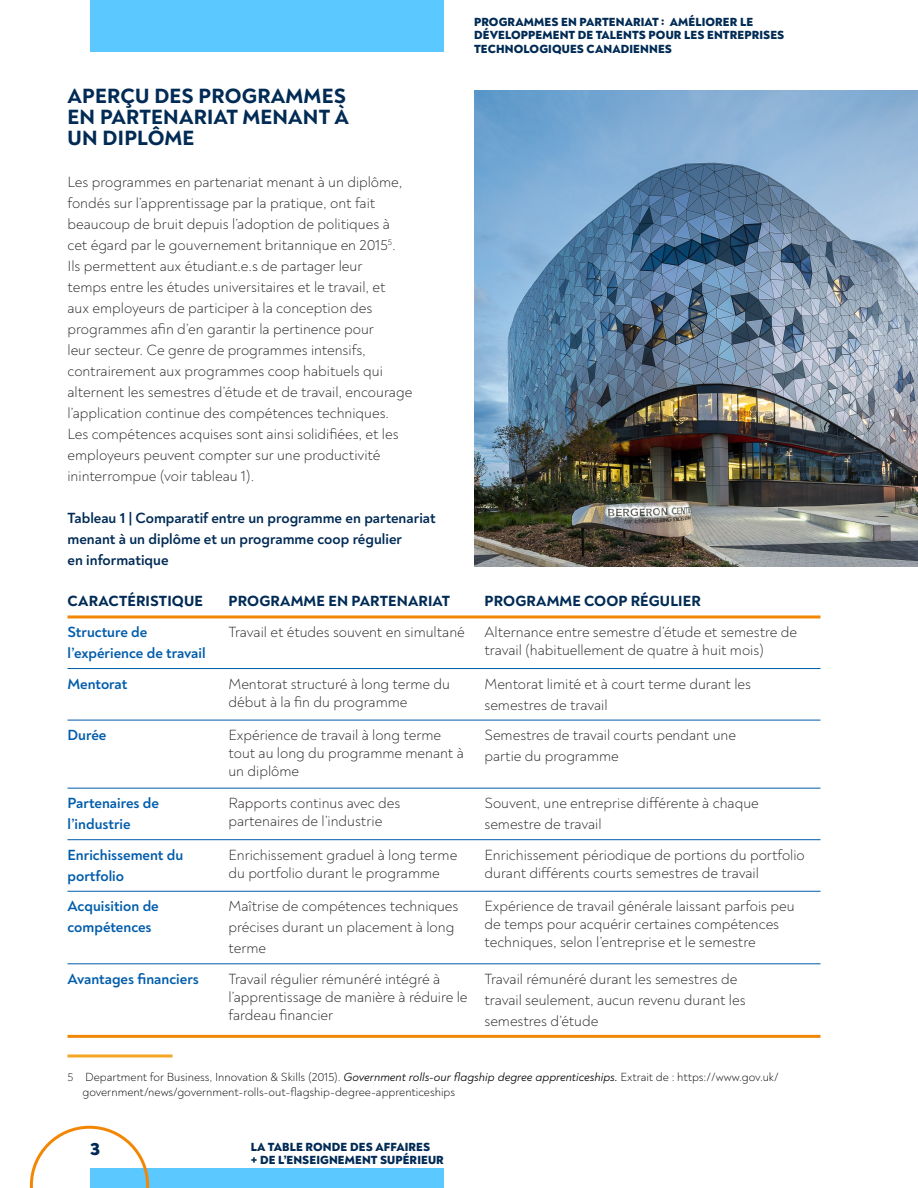
<style>
.page{position:relative;width:918px;height:1188px;background:#fff}
.page>*{position:absolute;margin:0;border:0;box-sizing:border-box;transform-origin:0 0}
.Body{font:800 21px/21px "Noah";letter-spacing:.01em;color:#012b55}
.t1{font:800 18px "Noah";color:#012b55}
.Table_Body{font:300 15px/18px "Noah";color:#231f20}
.Body-2{font:300 15px/21px "Noah";color:#231f20}
.Table_Body-2{font:700 15px/21px "Noah";color:#005cab}
.Table_Header__Caption{font:700 15px/21px "Noah";color:#012b55}
.Table_Header{font:800 15px "Noah";letter-spacing:.01em;color:#012b55}
.Footnotes{font:300 12px/15px "Noah";color:#000}
.t2{font:800 12px/13.5px "Noah";letter-spacing:.01em;color:#012b55}
.s1{color:#231f20}
.s2{font-weight:400;font-style:italic}
</style>
<div class="page">
<hr style="left:68px;top:1054px;width:104px;height:3px;background:#f5a623">
<hr style="left:218px;top:668px;width:256px;height:1px;background:#005cab">
<hr style="left:218px;top:720px;width:256px;height:1px;background:#005cab">
<hr style="left:218px;top:1035px;width:256px;height:3px;background:#f28705">
<hr style="left:474px;top:1035px;width:346px;height:3px;background:#f28705">
<hr style="left:218px;top:788px;width:256px;height:1px;background:#005cab">
<hr style="left:218px;top:839px;width:256px;height:1px;background:#005cab">
<hr style="left:474px;top:720px;width:346px;height:1px;background:#005cab">
<hr style="left:474px;top:788px;width:346px;height:1px;background:#005cab">
<hr style="left:474px;top:839px;width:346px;height:1px;background:#005cab">
<hr style="left:218px;top:891px;width:256px;height:1px;background:#005cab">
<hr style="left:218px;top:963px;width:256px;height:1px;background:#005cab">
<hr style="left:474px;top:891px;width:346px;height:1px;background:#005cab">
<hr style="left:474px;top:963px;width:346px;height:1px;background:#005cab">
<hr style="left:68px;top:615px;width:150px;height:3px;background:#f28705">
<hr style="left:218px;top:615px;width:256px;height:3px;background:#f28705">
<hr style="left:474px;top:615px;width:346px;height:3px;background:#f28705">
<hr style="left:68px;top:1035px;width:150px;height:3px;background:#f28705">
<hr style="left:68px;top:668px;width:150px;height:1px;background:#005cab">
<hr style="left:68px;top:720px;width:150px;height:1px;background:#005cab">
<hr style="left:474px;top:668px;width:346px;height:1px;background:#005cab">
<hr style="left:68px;top:788px;width:150px;height:1px;background:#005cab">
<hr style="left:68px;top:839px;width:150px;height:1px;background:#005cab">
<hr style="left:68px;top:891px;width:150px;height:1px;background:#005cab">
<hr style="left:68px;top:963px;width:150px;height:1px;background:#005cab">
<img style="left:474px;top:90px;width:444px;height:477px">
<div style="left:90px;top:0;width:354px;height:52px;background:#5bc9ff"></div>
<div style="left:90px;top:1168px;width:354px;height:20px;background:#5bc9ff"></div>
<svg style="left:30px;top:1126px;width:119px;height:62px"></svg>
<p class="Body" style="left:68px;top:85px;width:283px">APERÇU DES PROGRAMMES<br>EN PARTENARIAT MENANT À<br>UN DIPLÔME</p>
<p class="Body-2" style="left:68px;top:171px;width:346px">Les programmes en partenariat menant à un diplôme, fondés sur l’apprentissage par la pratique, ont fait beaucoup de bruit depuis l’adoption de politiques à cet égard par le gouvernement britannique en 2015<sup>5</sup>.<br>Ils permettent aux étudiant.e.s de partager leur<br>temps entre les études universitaires et le travail, et<br>aux employeurs de participer à la conception des programmes afin d’en garantir la pertinence pour<br>leur secteur. Ce genre de programmes intensifs, contrairement aux programmes coop habituels qui alternent les semestres d’étude et de travail, encourage l’application continue des compétences techniques.<br>Les compétences acquises sont ainsi solidifiées, et les employeurs peuvent compter sur une productivité ininterrompue (voir tableau 1).</p>
<p class="t2" style="left:474px;top:15px;width:312px">PROGRAMMES EN PARTENARIAT : AMÉLIORER LE<br>DÉVELOPPEMENT DE TALENTS POUR LES ENTREPRISES<br>TECHNOLOGIQUES CANADIENNES</p>
<p class="Table_Header__Caption" style="left:68px;top:508px;width:370px">Tableau 1 | Comparatif entre un programme en partenariat menant à un diplôme et un programme coop régulier<br>en informatique</p>
<p class="Table_Header" style="left:68px;top:592px;width:137px">CARACTÉRISTIQUE</p>
<p class="Table_Header" style="left:229px;top:592px;width:223px">PROGRAMME EN PARTENARIAT</p>
<p class="Table_Header" style="left:485px;top:592px;width:218px">PROGRAMME COOP RÉGULIER</p>
<p class="Table_Body-2" style="left:68px;top:621px;width:140px">Structure de l’expérience de travail</p>
<p class="Table_Body" style="left:228px;top:623px;width:238px">Travail et études souvent en simultané</p>
<p class="Table_Body" style="left:484px;top:623px;width:314px">Alternance entre semestre d’étude et semestre de travail (habituellement de quatre à huit mois)</p>
<p class="Table_Body-2" style="left:68px;top:673px;width:61px">Mentorat</p>
<p class="Table_Body" style="left:228px;top:675px;width:223px">Mentorat structuré à long terme du début à la fin du programme</p>
<p class="Table_Body" style="left:484px;top:673px;width:268px;line-height:21px">Mentorat limité et à court terme durant les semestres de travail</p>
<p class="Table_Body-2" style="left:68px;top:725px;width:40px">Durée</p>
<p class="Table_Body" style="left:228px;top:726px;width:237px">Expérience de travail à long terme tout au long du programme menant à un diplôme</p>
<p class="Table_Body" style="left:484px;top:725px;width:253px;line-height:21px">Semestres de travail courts pendant une partie du programme</p>
<p class="Table_Body-2" style="left:68px;top:793px;width:93px">Partenaires de l’industrie</p>
<p class="Table_Body" style="left:228px;top:794px;width:173px">Rapports continus avec des partenaires de l’industrie</p>
<p class="Table_Body" style="left:484px;top:793px;width:276px;line-height:21px">Souvent, une entreprise différente à chaque semestre de travail</p>
<p class="Table_Body-2" style="left:68px;top:844px;width:117px">Enrichissement du portfolio</p>
<p class="Table_Body" style="left:228px;top:846px;width:230px">Enrichissement graduel à long terme du portfolio durant le programme</p>
<p class="Table_Body" style="left:484px;top:846px;width:322px">Enrichissement périodique de portions du portfolio durant différents courts semestres de travail</p>
<p class="Table_Body-2" style="left:68px;top:896px;width:93px">Acquisition de compétences</p>
<p class="Table_Body" style="left:228px;top:896px;width:232px;line-height:21px">Maîtrise de compétences techniques précises durant un placement à long terme</p>
<p class="Table_Body" style="left:484px;top:897px;width:312px">Expérience de travail générale laissant parfois peu de temps pour acquérir certaines compétences techniques, selon l’entreprise et le semestre</p>
<p class="Table_Body-2" style="left:68px;top:968px;width:133px">Avantages financiers</p>
<p class="Table_Body" style="left:228px;top:970px;width:241px">Travail régulier rémunéré intégré à l’apprentissage de manière à réduire le fardeau financier</p>
<p class="Table_Body" style="left:484px;top:968px;width:263px;line-height:21px">Travail rémunéré durant les semestres de travail seulement, aucun revenu durant les semestres d’étude</p>
<p class="Footnotes" style="left:82px;top:1070px;width:698px;text-indent:-15px"><span class="s1">5</span> Department for Business, Innovation &amp; Skills (2015). <span class="s2">Government rolls-our flagship degree apprenticeships.</span> Extrait de : https://www.gov.uk/ government/news/government-rolls-out-flagship-degree-apprenticeships</p>
<p class="t1" style="left:90px;top:1137px;width:11px">3</p>
<p class="t2" style="left:251px;top:1140px;width:195px">LA TABLE RONDE DES AFFAIRES<br>+ DE L’ENSEIGNEMENT SUPÉRIEUR</p>
</div>
